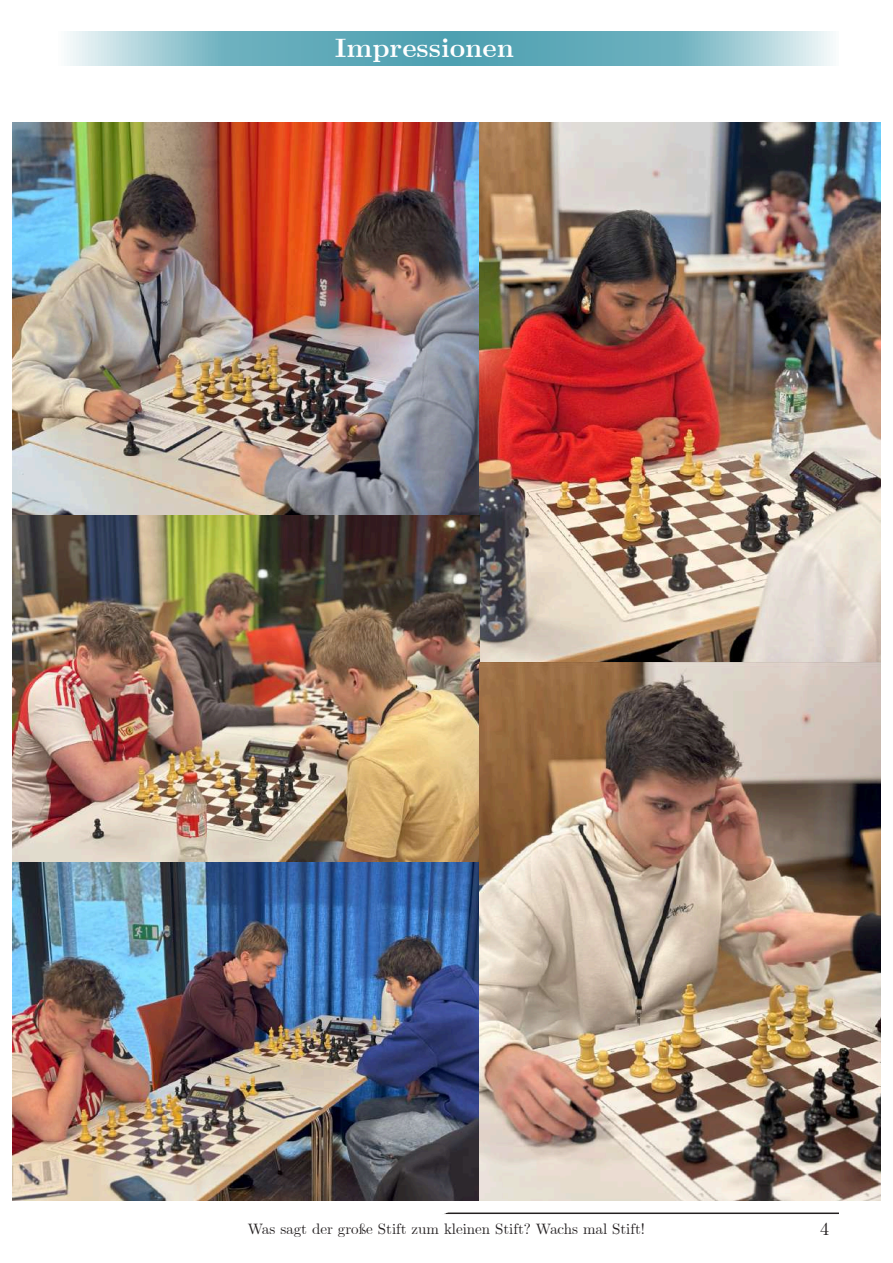
<style>
.page{position:relative;width:893px;height:1263px;background:#fff}
.page>*{position:absolute;margin:0;border:0;box-sizing:border-box;transform-origin:0 0}
.t1{font:700 27px "CMU Serif";color:#fff}
.t2{font:18px "CMU Serif";color:#231f20}
.t3{font:15px "CMU Serif";color:#231f20}
</style>
<div class="page">
<hr style="left:54px;top:1212px;width:785px;height:2px;background:#231f20">
<img style="left:38px;top:1200px;width:415px;height:14px">
<svg style="left:67px;top:32px;width:766px;height:34px;background:#7fbac6"></svg>
<img style="left:13px;top:515px;width:466px;height:685px">
<img style="left:13px;top:122px;width:466px;height:393px">
<img style="left:479px;top:122px;width:401px;height:1078px">
<h1 class="t1" style="left:335px;top:36px;width:181px">Impressionen</h1>
<p class="t3" style="left:248px;top:1222px;width:399px">Was sagt der große Stift zum kleinen Stift? Wachs mal Stift!</p>
<p class="t2" style="left:820px;top:1221px;width:10px">4</p>
</div>
